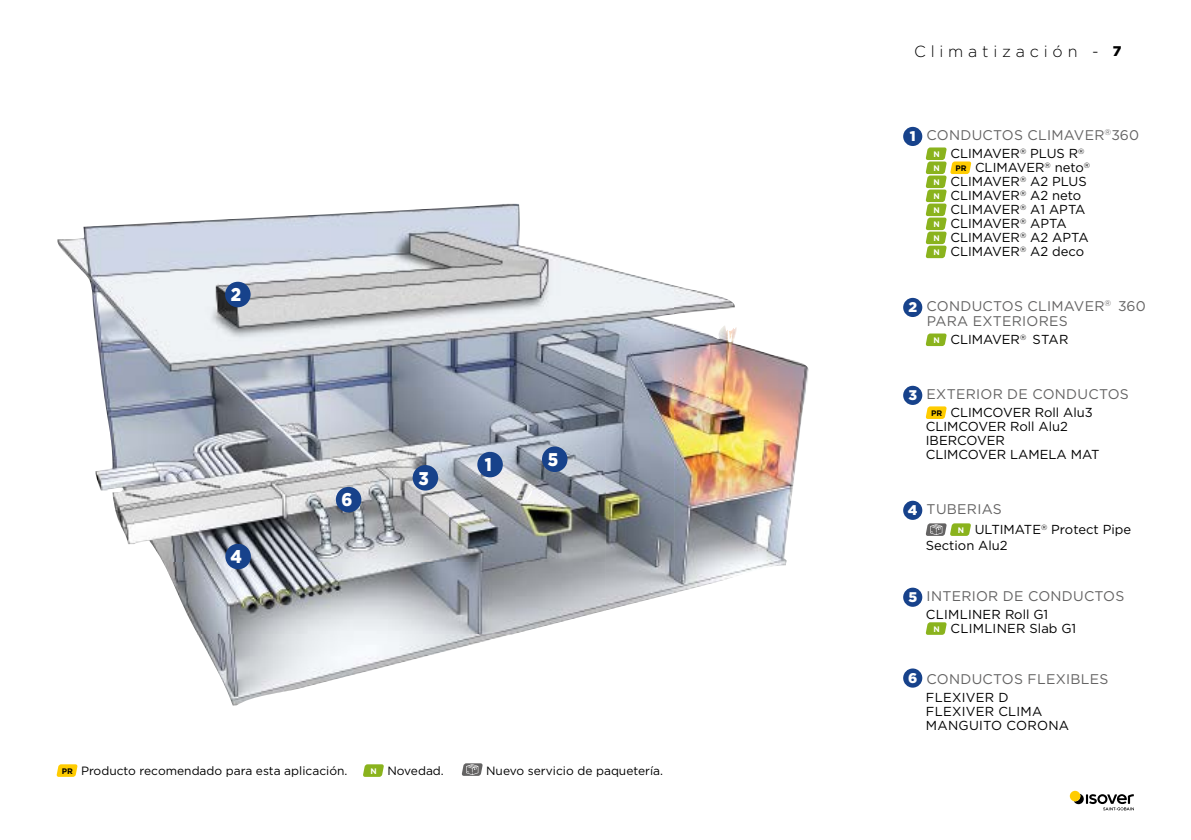
<style>
.page{position:relative;width:1191px;height:840px;background:#fff}
.page>*{position:absolute;margin:0;border:0;box-sizing:border-box;transform-origin:0 0}
.t1{font:900 18.4px "Gotham Pro";color:#fff;scale:.9 1}
.t2{font:300 16px "Gotham Pro";letter-spacing:.3em;color:#000}
.t3{font:14px/15px "Gotham Pro";letter-spacing:.02em;color:#646363}
.t4{font:13px/14px "Gotham Pro";color:#000}
.t5{font:13px/14px "Gotham Pro";letter-spacing:.02em;color:#000}
.t6{font:12px "Gotham Pro";color:#000}
.t7{font:700 8px "Gotham Pro";color:#fff}
.s1{font-weight:700;font-size:8px}
.s2{font-weight:700;font-size:8px;color:#fff}
.s3{font-weight:900;font-size:14px}
.s4{font-weight:900;color:#fff}
</style>
<div class="page">
<svg style="left:1073px;top:794px;width:60px;height:15px"></svg>
<svg style="left:1069px;top:790px;width:11px;height:10px"></svg>
<img style="left:57px;top:214px;width:273px;height:276px">
<img style="left:330px;top:204px;width:275px;height:286px">
<img style="left:605px;top:267px;width:69px;height:343px">
<img style="left:674px;top:285px;width:135px;height:307px">
<img style="left:101px;top:490px;width:505px;height:72px">
<img style="left:163px;top:561px;width:443px;height:73px">
<img style="left:197px;top:633px;width:317px;height:72px">
<div style="left:225px;top:281px;width:26px;height:26px;background:#17428b;border-radius:50%"></div>
<div style="left:225px;top:543px;width:26px;height:26px;background:#17428b;border-radius:50%"></div>
<div style="left:336px;top:486px;width:25px;height:26px;background:#17428b;border-radius:50%"></div>
<div style="left:413px;top:465px;width:25px;height:25px;background:#17428b;border-radius:50%"></div>
<div style="left:477px;top:451px;width:26px;height:26px;background:#17428b;border-radius:50%"></div>
<div style="left:542px;top:446px;width:25px;height:26px;background:#17428b;border-radius:50%"></div>
<div style="left:903px;top:127px;width:19px;height:19px;background:#17428b;border-radius:50%"></div>
<svg style="left:925px;top:147px;width:46px;height:111px"></svg>
<div style="left:903px;top:298px;width:19px;height:19px;background:#17428b;border-radius:50%"></div>
<svg style="left:925px;top:333px;width:21px;height:13px"></svg>
<div style="left:903px;top:385px;width:19px;height:19px;background:#17428b;border-radius:50%"></div>
<svg style="left:925px;top:406px;width:21px;height:12px"></svg>
<div style="left:903px;top:500px;width:19px;height:19px;background:#17428b;border-radius:50%"></div>
<svg style="left:925px;top:523px;width:46px;height:12px"></svg>
<div style="left:903px;top:587px;width:19px;height:19px;background:#17428b;border-radius:50%"></div>
<svg style="left:925px;top:622px;width:21px;height:12px"></svg>
<div style="left:903px;top:668px;width:19px;height:19px;background:#17428b;border-radius:50%"></div>
<svg style="left:56px;top:764px;width:22px;height:12px"></svg>
<svg style="left:363px;top:764px;width:21px;height:12px"></svg>
<svg style="left:461px;top:763px;width:22px;height:12px"></svg>
<h1 class="t1" style="left:231px;top:284px;width:13px">2</h1>
<h1 class="t1" style="left:231px;top:545px;width:14px">4</h1>
<h1 class="t1" style="left:341px;top:489px;width:14px">6</h1>
<h1 class="t1" style="left:418px;top:467px;width:13px">3</h1>
<h1 class="t1" style="left:485px;top:454px;width:9px">1</h1>
<h1 class="t1" style="left:548px;top:448px;width:13px">5</h1>
<p class="t6" style="left:62px;top:763px;width:287px"><span class="s1">PR</span> Producto recomendado para esta aplicación.</p>
<p class="t6" style="left:371px;top:763px;width:75px"><span class="s2">N</span> Novedad.</p>
<p class="t6" style="left:486px;top:763px;width:178px">Nuevo servicio de paquetería.</p>
<p class="t2" style="left:914px;top:43px;width:209px">Climatización - <span class="s3">7</span></p>
<p class="t3" style="left:909px;top:127px;width:231px"><span class="s4">1</span> CONDUCTOS CLIMAVER<sup>®</sup>360</p>
<p class="t4" style="left:933px;top:146px;width:152px"><span class="s2">N</span> CLIMAVER<sup>®</sup> PLUS R<sup>®</sup></p>
<p class="t7" style="left:933px;top:163px;width:8px">N</p>
<p class="t4" style="left:933px;top:160px;width:158px;text-indent:22px"><span class="s1">PR</span> CLIMAVER<sup>®</sup> neto<sup>®<br></sup><span class="s2">N</span> CLIMAVER<sup>®</sup> A2 PLUS<br><span class="s2">N</span> CLIMAVER<sup>®</sup> A2 neto<br><span class="s2">N</span> CLIMAVER<sup>®</sup> A1 APTA<br><span class="s2">N</span> CLIMAVER<sup>®</sup> APTA<br><span class="s2">N</span> CLIMAVER<sup>®</sup> A2 APTA<br><span class="s2">N</span> CLIMAVER<sup>®</sup> A2 deco</p>
<p class="t3" style="left:926px;top:298px;width:220px;text-indent:-18px"><span class="s4">2</span> CONDUCTOS CLIMAVER<sup>®</sup> 360<br>PARA EXTERIORES</p>
<p class="t4" style="left:933px;top:332px;width:136px"><span class="s2">N</span> CLIMAVER<sup>®</sup> STAR</p>
<p class="t3" style="left:908px;top:386px;width:222px"><span class="s4">3</span> EXTERIOR DE CONDUCTOS</p>
<p class="t4" style="left:926px;top:405px;width:175px;text-indent:5px"><span class="s1">PR</span> CLIMCOVER Roll Alu3<br>CLIMCOVER Roll Alu2<br>IBERCOVER<br>CLIMCOVER LAMELA MAT</p>
<p class="t3" style="left:908px;top:501px;width:95px"><span class="s4">4</span> TUBERIAS</p>
<p class="t4" style="left:926px;top:521px;width:207px;line-height:16px;text-indent:32px"><span class="s2">N</span> ULTIMATE<sup>®</sup> Protect Pipe<br>Section Alu2</p>
<p class="t3" style="left:908px;top:588px;width:218px"><span class="s4">5</span> INTERIOR DE CONDUCTOS</p>
<p class="t5" style="left:933px;top:607px;width:144px;text-indent:-7px">CLIMLINER Roll G1<br><span class="s2">N</span> CLIMLINER Slab G1</p>
<p class="t3" style="left:908px;top:670px;width:202px"><span class="s4">6</span> CONDUCTOS FLEXIBLES</p>
<p class="t5" style="left:926px;top:689px;width:145px">FLEXIVER D<br>FLEXIVER CLIMA<br>MANGUITO CORONA</p>
</div>
